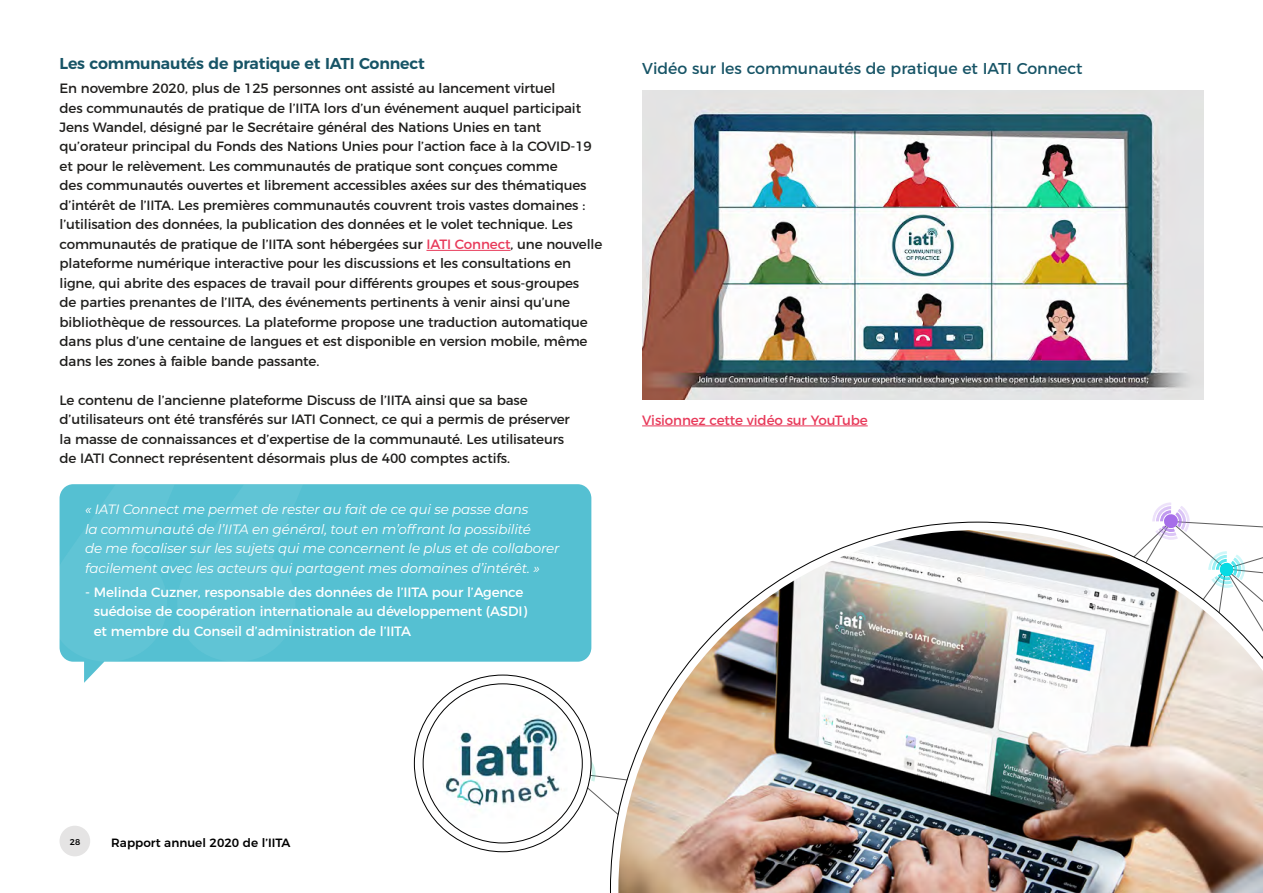
<style>
.page{position:relative;width:1263px;height:893px;background:#fff}
.page>*{position:absolute;margin:0;border:0;box-sizing:border-box;transform-origin:0 0}
.t1{font:15.75px "Montserrat";color:#175466}
.t2{font:600 15.75px "Montserrat";letter-spacing:-.01em;color:#175466}
.t3{font:13.5px/19.5px "Montserrat";letter-spacing:-.01em;color:#201f1d}
.t4{font:italic 13.5px/19.5px "Montserrat";letter-spacing:-.01em;color:#fff}
.t5{font:13.5px/19.5px "Montserrat";letter-spacing:-.01em;color:#fff}
.t6{font:13.5px "Montserrat";letter-spacing:-.01em;color:#e83a5a}
.t7{font:500 12px "Montserrat";color:#000}
.t8{font:500 8.4px "Montserrat";color:#000}
.s1{color:#e83a5a}
</style>
<div class="page">
<div style="left:60px;top:826px;width:30px;height:30px;background:#e5e4e4;border-radius:50%"></div>
<svg style="left:84px;top:484px;width:507px;height:199px;background:#6dc8d8"></svg>
<svg style="left:59px;top:484px;width:244px;height:178px;background:#5ec3d4"></svg>
<hr style="left:426px;top:250px;width:84px;height:1px;background:#e83a5a">
<img style="left:642px;top:91px;width:561px;height:309px">
<svg style="left:1152px;top:502px;width:38px;height:20px"></svg>
<svg style="left:504px;top:657px;width:106px;height:168px"></svg>
<img style="left:618px;top:530px;width:645px;height:363px">
<svg style="left:414px;top:675px;width:177px;height:177px"></svg>
<div style="left:423px;top:684px;width:159px;height:159px;background:#fff;border-radius:50%"></div>
<img style="left:433px;top:694px;width:134px;height:134px">
<hr style="left:642px;top:426px;width:226px;height:1px;background:#e83a5a">
<p class="t2" style="left:60px;top:51px;width:367px">Les communautés de pratique et IATI Connect</p>
<p class="t3" style="left:60px;top:77px;width:544px">En novembre 2020, plus de 125 personnes ont assisté au lancement virtuel<br>des communautés de pratique de l’IITA lors d’un événement auquel participait Jens Wandel, désigné par le Secrétaire général des Nations Unies en tant qu’orateur principal du Fonds des Nations Unies pour l’action face à la COVID-19 et pour le relèvement. Les communautés de pratique sont conçues comme<br>des communautés ouvertes et librement accessibles axées sur des thématiques d’intérêt de l’IITA. Les premières communautés couvrent trois vastes domaines : l’utilisation des données, la publication des données et le volet technique. Les communautés de pratique de l’IITA sont hébergées sur <span class="s1">IATI Connect</span>, une nouvelle plateforme numérique interactive pour les discussions et les consultations en ligne, qui abrite des espaces de travail pour différents groupes et sous-groupes<br>de parties prenantes de l’IITA, des événements pertinents à venir ainsi qu’une bibliothèque de ressources. La plateforme propose une traduction automatique dans plus d’une centaine de langues et est disponible en version mobile, même dans les zones à faible bande passante.</p>
<p class="t3" style="left:60px;top:389px;width:512px">Le contenu de l’ancienne plateforme Discuss de l’IITA ainsi que sa base d’utilisateurs ont été transférés sur IATI Connect, ce qui a permis de préserver la masse de connaissances et d’expertise de la communauté. Les utilisateurs de IATI Connect représentent désormais plus de 400 comptes actifs.</p>
<p class="t4" style="left:85px;top:499px;width:476px">« IATI Connect me permet de rester au fait de ce qui se passe dans<br>la communauté de l’IITA en général, tout en m’offrant la possibilité<br>de me focaliser sur les sujets qui me concernent le plus et de collaborer facilement avec les acteurs qui partagent mes domaines d’intérêt. »</p>
<p class="t5" style="left:94px;top:581px;width:435px;text-indent:-9px">- Melinda Cuzner, responsable des données de l’IITA pour l’Agence suédoise de coopération internationale au développement (ASDI) et membre du Conseil d’administration de l’IITA</p>
<p class="t1" style="left:642px;top:55px;width:442px">Vidéo sur les communautés de pratique et IATI Connect</p>
<p class="t6" style="left:642px;top:409px;width:227px">Visionnez cette vidéo sur YouTube</p>
<p class="t8" style="left:70px;top:835px;width:12px">28</p>
<p class="t7" style="left:111px;top:833px;width:181px">Rapport annuel 2020 de l’IITA</p>
</div>
